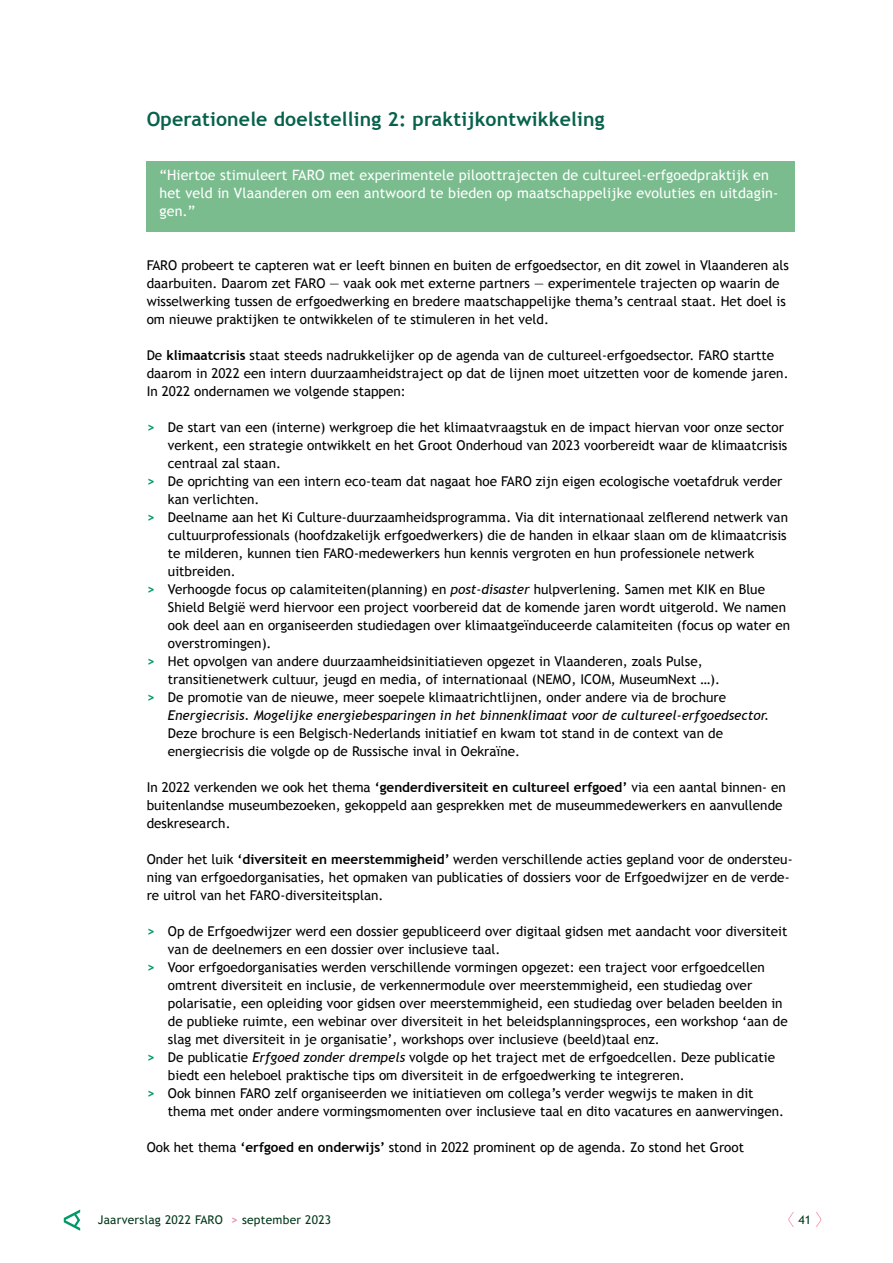
<style>
.page{position:relative;width:893px;height:1263px;background:#fff}
.page>*{position:absolute;margin:0;border:0;box-sizing:border-box;transform-origin:0 0}
.t1{font:700 19.5px "Trebuchet MS";letter-spacing:.01em;color:#07624b}
.t2{font:14.25px/18px "Trebuchet MS";letter-spacing:.01em;color:#fff}
.t3{font:13.5px/18px "Trebuchet MS";color:#000}
.t4{font:italic 13.5px "Trebuchet MS";color:#000}
.t5{font:12px "Trebuchet MS";letter-spacing:.02em;color:#003819}
.s1{font-weight:700}
.s2{font-weight:700;color:#009a63}
.s3{font-style:italic}
.s4{font-weight:700;color:#f18fa1}
</style>
<div class="page">
<svg style="left:788px;top:1212px;width:6px;height:15px"></svg>
<svg style="left:816px;top:1212px;width:5px;height:15px"></svg>
<svg style="left:64px;top:1209px;width:16px;height:22px"></svg>
<div style="left:147px;top:161px;width:648px;height:71px;background:#7bbc8f"></div>
<h1 class="t1" style="left:147px;top:107px;width:459px">Operationele doelstelling 2: praktijkontwikkeling</h1>
<p class="t2" style="left:159px;top:166px;width:620px">“Hiertoe stimuleert FARO met experimentele piloottrajecten de cultureel-erfgoedpraktijk en het veld in Vlaanderen om een antwoord te bieden op maatschappelijke evoluties en uitdagin&shy;gen.”</p>
<p class="t3" style="left:147px;top:256px;width:644px">FARO probeert te capteren wat er leeft binnen en buiten de erfgoedsector, en dit zowel in Vlaanderen als daarbuiten. Daarom zet FARO — vaak ook met externe partners — experimentele trajecten op waarin de wisselwerking tussen de erfgoedwerking en bredere maatschappelijke thema’s centraal staat. Het doel is om nieuwe praktijken te ontwikkelen of te stimuleren in het veld.</p>
<p class="t3" style="left:147px;top:346px;width:643px">De <span class="s1">klimaatcrisis</span> staat steeds nadrukkelijker op de agenda van de cultureel-erfgoedsector. FARO startte daarom in 2022 een intern duurzaamheidstraject op dat de lijnen moet uitzetten voor de komende jaren.<br>In 2022 ondernamen we volgende stappen:</p>
<p class="t3" style="left:147px;top:418px;width:639px"><span class="s2">&gt;</span> De start van een (interne) werkgroep die het klimaatvraagstuk en de impact hiervan voor onze sector</p>
<p class="t3" style="left:168px;top:436px;width:621px">verkent, een strategie ontwikkelt en het Groot Onderhoud van 2023 voorbereidt waar de klimaatcrisis</p>
<p class="t3" style="left:168px;top:454px;width:115px">centraal zal staan.</p>
<p class="t3" style="left:147px;top:472px;width:637px"><span class="s2">&gt;</span> De oprichting van een intern eco-team dat nagaat hoe FARO zijn eigen ecologische voetafdruk verder</p>
<p class="t3" style="left:168px;top:490px;width:93px">kan verlichten.</p>
<p class="t3" style="left:147px;top:508px;width:643px"><span class="s2">&gt;</span> Deelname aan het Ki Culture-duurzaamheidsprogramma. Via dit internationaal zelflerend netwerk van</p>
<p class="t3" style="left:168px;top:526px;width:620px">cultuurprofessionals (hoofdzakelijk erfgoedwerkers) die de handen in elkaar slaan om de klimaatcrisis</p>
<p class="t3" style="left:168px;top:544px;width:588px">te milderen, kunnen tien FARO-medewerkers hun kennis vergroten en hun professionele netwerk</p>
<p class="t3" style="left:168px;top:562px;width:69px">uitbreiden.</p>
<p class="t3" style="left:147px;top:580px;width:620px"><span class="s2">&gt;</span> Verhoogde focus op calamiteiten(planning) en <span class="s3">post-disaster</span> hulpverlening. Samen met KIK en Blue</p>
<p class="t3" style="left:168px;top:598px;width:620px">Shield België werd hiervoor een project voorbereid dat de komende jaren wordt uitgerold. We namen</p>
<p class="t3" style="left:168px;top:616px;width:624px">ook deel aan en organiseerden studiedagen over klimaatgeïnduceerde calamiteiten (focus op water en</p>
<p class="t3" style="left:168px;top:634px;width:105px">overstromingen).</p>
<p class="t3" style="left:147px;top:652px;width:557px"><span class="s2">&gt;</span> Het opvolgen van andere duurzaamheidsinitiatieven opgezet in Vlaanderen, zoals Pulse,</p>
<p class="t3" style="left:168px;top:670px;width:554px">transitienetwerk cultuur, jeugd en media, of internationaal (NEMO, ICOM, MuseumNext …).</p>
<p class="t3" style="left:147px;top:688px;width:581px"><span class="s2">&gt;</span> De promotie van de nieuwe, meer soepele klimaatrichtlijnen, onder andere via de brochure</p>
<p class="t4" style="left:168px;top:707px;width:603px">Energiecrisis. Mogelijke energiebesparingen in het binnenklimaat voor de cultureel-erfgoedsector.</p>
<p class="t3" style="left:168px;top:724px;width:557px">Deze brochure is een Belgisch-Nederlands initiatief en kwam tot stand in de context van de energiecrisis die volgde op de Russische inval in Oekraïne.</p>
<p class="t3" style="left:147px;top:778px;width:641px">In 2022 verkenden we ook het thema <span class="s1">‘genderdiversiteit en cultureel erfgoed’</span> via een aantal binnen- en buitenlandse museumbezoeken, gekoppeld aan gesprekken met de museummedewerkers en aanvullende deskresearch.</p>
<p class="t3" style="left:147px;top:850px;width:647px">Onder het luik <span class="s1">‘diversiteit en meerstemmigheid’</span> werden verschillende acties gepland voor de ondersteu&shy;ning van erfgoedorganisaties, het opmaken van publicaties of dossiers voor de Erfgoedwijzer en de verde&shy;re uitrol van het FARO-diversiteitsplan.</p>
<p class="t3" style="left:147px;top:922px;width:642px"><span class="s2">&gt;</span> Op de Erfgoedwijzer werd een dossier gepubliceerd over digitaal gidsen met aandacht voor diversiteit</p>
<p class="t3" style="left:168px;top:940px;width:334px">van de deelnemers en een dossier over inclusieve taal.</p>
<p class="t3" style="left:147px;top:958px;width:620px"><span class="s2">&gt;</span> Voor erfgoedorganisaties werden verschillende vormingen opgezet: een traject voor erfgoedcellen</p>
<p class="t3" style="left:168px;top:976px;width:586px">omtrent diversiteit en inclusie, de verkennermodule over meerstemmigheid, een studiedag over</p>
<p class="t3" style="left:168px;top:994px;width:616px">polarisatie, een opleiding voor gidsen over meerstemmigheid, een studiedag over beladen beelden in</p>
<p class="t3" style="left:168px;top:1012px;width:621px">de publieke ruimte, een webinar over diversiteit in het beleidsplanningsproces, een workshop ‘aan de</p>
<p class="t3" style="left:168px;top:1030px;width:493px">slag met diversiteit in je organisatie’, workshops over inclusieve (beeld)taal enz.</p>
<p class="t3" style="left:147px;top:1048px;width:630px"><span class="s2">&gt;</span> De publicatie <span class="s3">Erfgoed zonder drempels</span> volgde op het traject met de erfgoedcellen. Deze publicatie</p>
<p class="t3" style="left:168px;top:1066px;width:518px">biedt een heleboel praktische tips om diversiteit in de erfgoedwerking te integreren.</p>
<p class="t3" style="left:147px;top:1084px;width:608px"><span class="s2">&gt;</span> Ook binnen FARO zelf organiseerden we initiatieven om collega’s verder wegwijs te maken in dit</p>
<p class="t3" style="left:168px;top:1102px;width:618px">thema met onder andere vormingsmomenten over inclusieve taal en dito vacatures en aanwervingen.</p>
<p class="t3" style="left:147px;top:1138px;width:599px">Ook het thema <span class="s1">‘erfgoed en onderwijs’</span> stond in 2022 prominent op de agenda. Zo stond het Groot</p>
<p class="t5" style="left:98px;top:1213px;width:235px">Jaarverslag 2022 FARO <span class="s4">&gt;</span> september 2023</p>
<p class="t5" style="left:798px;top:1213px;width:14px">41</p>
</div>
